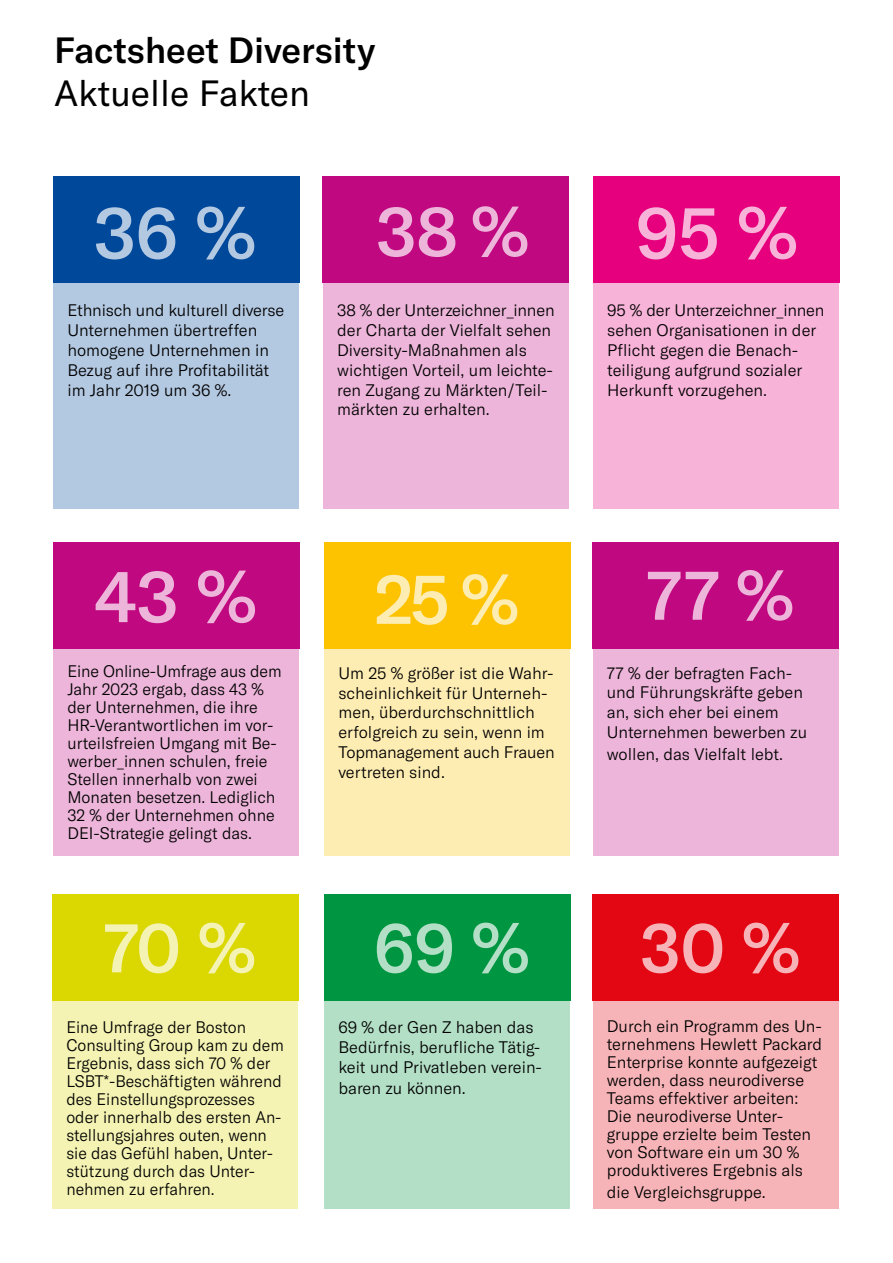
<style>
.page{position:relative;width:893px;height:1263px;background:#fff}
.page>*{position:absolute;margin:0;border:0;box-sizing:border-box;transform-origin:0 0}
.t1{font:500 72px "GT America";color:#ecb5d9}
.t2{font:500 72px "GT America";color:#b3c8e1}
.t3{font:500 72px "GT America";color:#f7b3d8}
.t4{font:500 69px "GT America";color:#ecb5d9}
.t5{font:500 69px "GT America";color:#f7b4b8}
.t6{font:500 69px "GT America";color:#b3dfc6}
.t7{font:500 69px "GT America";color:#f4f3b3}
.t8{font:500 69px "GT America";color:#feedb3}
.t9{font:500 36px "GT America";color:#000}
.t10{font:36px "GT America";color:#000}
.t11{font:300 16.5px/18px "GT America";color:#000}
</style>
<div class="page">
<div style="left:593px;top:543px;width:246px;height:313px;background:#ecb5d9"></div>
<div style="left:592px;top:542px;width:247px;height:106px;background:#c00880"></div>
<div style="left:593px;top:895px;width:246px;height:313px;background:#f7b4b8"></div>
<div style="left:592px;top:895px;width:247px;height:106px;background:#e30613"></div>
<div style="left:324px;top:895px;width:246px;height:313px;background:#b3dfc6"></div>
<div style="left:324px;top:895px;width:247px;height:106px;background:#009641"></div>
<div style="left:52px;top:895px;width:246px;height:313px;background:#f4f3b3"></div>
<div style="left:52px;top:895px;width:246px;height:106px;background:#dbd700"></div>
<div style="left:53px;top:542px;width:246px;height:314px;background:#ecb5d9"></div>
<div style="left:53px;top:542px;width:247px;height:106px;background:#c00880"></div>
<div style="left:324px;top:543px;width:246px;height:313px;background:#feedb3"></div>
<div style="left:324px;top:542px;width:247px;height:106px;background:#fdc300"></div>
<div style="left:323px;top:177px;width:246px;height:332px;background:#ecb5d9"></div>
<div style="left:323px;top:177px;width:246px;height:106px;background:#c00880"></div>
<div style="left:53px;top:177px;width:246px;height:332px;background:#b3c8e1"></div>
<div style="left:53px;top:177px;width:247px;height:106px;background:#00489a"></div>
<div style="left:593px;top:177px;width:246px;height:332px;background:#f7b3d8"></div>
<div style="left:593px;top:177px;width:246px;height:106px;background:#e6007d"></div>
<h3 class="t9" style="left:54px;top:28px;width:323px">Factsheet Diversity</h3>
<h3 class="t10" style="left:54px;top:72px;width:257px">Aktuelle Fakten</h3>
<h1 class="t2" style="left:94px;top:189px;width:163px">36 %</h1>
<p class="t11" style="left:67px;top:301px;width:218px;line-height:19.8px">Ethnisch und kulturell diverse<br>Unternehmen übertreffen homogene Unternehmen in<br>Bezug auf ihre Profitabilität im Jahr 2019 um 36 %.</p>
<h2 class="t4" style="left:376px;top:190px;width:154px">38 %</h2>
<p class="t11" style="left:337px;top:301px;width:219px;line-height:19.8px">38 % der Unterzeichner_innen der Charta der Vielfalt sehen<br>Diversity-Maßnahmen als wichtigen Vorteil, um leichte&shy;ren Zugang zu Märkten/Teil&shy;märkten zu erhalten.</p>
<h1 class="t3" style="left:636px;top:189px;width:163px">95 %</h1>
<p class="t11" style="left:607px;top:301px;width:219px;line-height:19.8px">95 % der Unterzeichner_innen sehen Organisationen in der<br>Pflicht gegen die Benach&shy;teiligung aufgrund sozialer<br>Herkunft vorzugehen.</p>
<h1 class="t1" style="left:95px;top:553px;width:163px">43 %</h1>
<p class="t11" style="left:67px;top:662px;width:216px">Eine Online-Umfrage aus dem<br>Jahr 2023 ergab, dass 43 % der Unternehmen, die ihre<br>HR-Verantwortlichen im vor&shy;urteilsfreien Umgang mit Be&shy;werber_innen schulen, freie<br>Stellen innerhalb von zwei<br>Monaten besetzen. Lediglich<br>32 % der Unternehmen ohne<br>DEI-Strategie gelingt das.</p>
<h2 class="t7" style="left:104px;top:906px;width:153px">70 %</h2>
<p class="t11" style="left:66px;top:1018px;width:219px">Eine Umfrage der Boston<br>Consulting Group kam zu dem<br>Ergebnis, dass sich 70 % der<br>LSBT*-Beschäftigten während des Einstellungsprozesses oder innerhalb des ersten An&shy;stellungsjahres outen, wenn sie das Gefühl haben, Unter&shy;stützung durch das Unter&shy;nehmen zu erfahren.</p>
<h2 class="t8" style="left:375px;top:558px;width:145px">25 %</h2>
<p class="t11" style="left:338px;top:663px;width:218px;line-height:19.8px">Um 25 % größer ist die Wahr&shy;scheinlichkeit für Unterneh&shy;men, überdurchschnittlich erfolgreich zu sein, wenn im<br>Topmanagement auch Frauen vertreten sind.</p>
<h2 class="t4" style="left:646px;top:553px;width:149px">77 %</h2>
<p class="t11" style="left:607px;top:663px;width:202px;line-height:19.8px">77 % der befragten Fach&shy;und Führungskräfte geben an, sich eher bei einem<br>Unternehmen bewerben zu</p>
<p class="t11" style="left:607px;top:745px;width:178px">wollen, das Vielfalt lebt.</p>
<h2 class="t6" style="left:374px;top:906px;width:156px">69 %</h2>
<p class="t11" style="left:338px;top:1017px;width:205px;line-height:19.8px">69 % der Gen Z haben das<br>Bedürfnis, berufliche Tätig&shy;keit und Privatleben verein-</p>
<p class="t11" style="left:338px;top:1080px;width:129px">baren zu können.</p>
<h2 class="t5" style="left:640px;top:906px;width:161px">30 %</h2>
<p class="t11" style="left:607px;top:1017px;width:217px">Durch ein Programm des Un&shy;ternehmens Hewlett Packard<br>Enterprise konnte aufgezeigt werden, dass neurodiverse<br>Teams effektiver arbeiten:<br>Die neurodiverse Unter&shy;gruppe erzielte beim Testen von Software ein um 30 % produktiveres Ergebnis als</p>
<p class="t11" style="left:607px;top:1183px;width:160px">die Vergleichsgruppe.</p>
</div>
